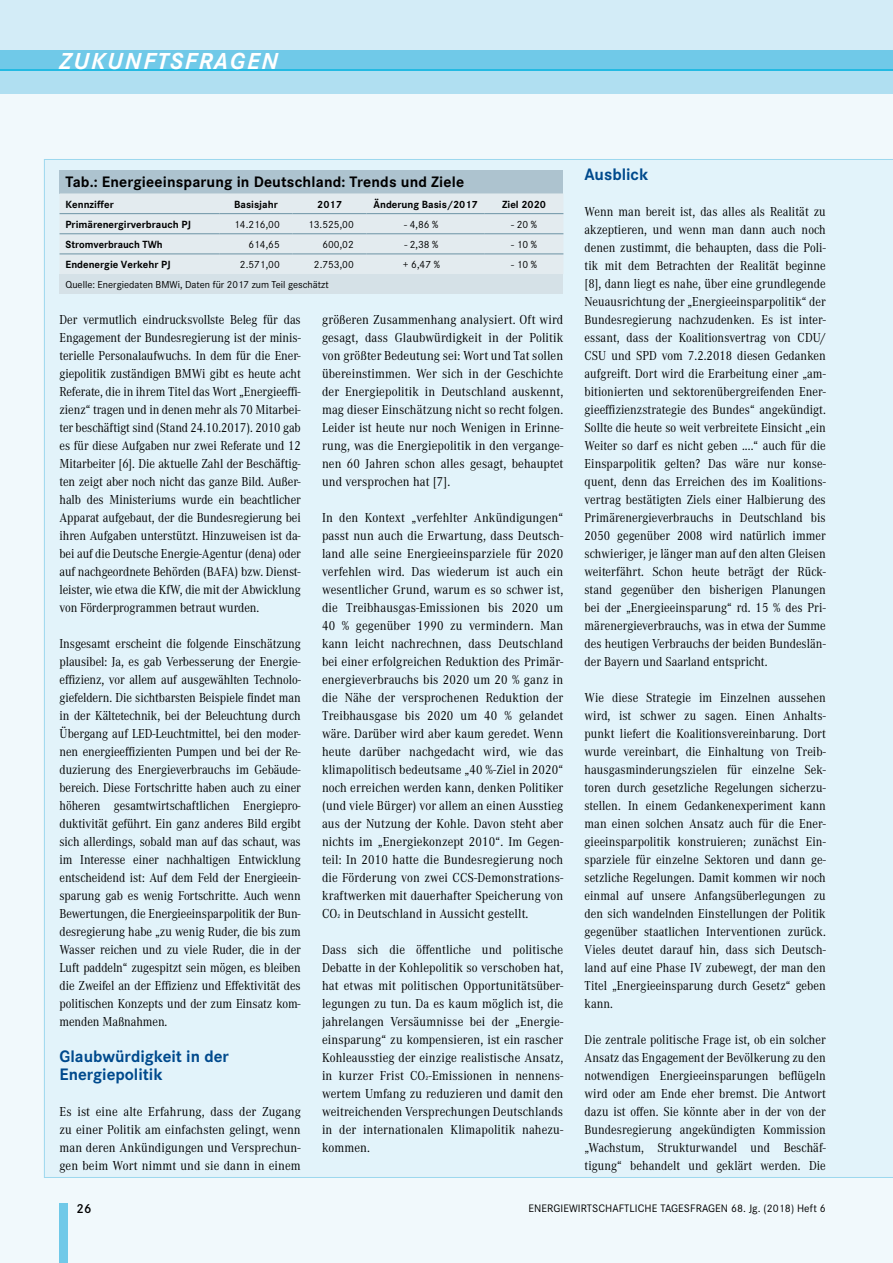
<style>
.page{position:relative;width:893px;height:1263px;background:#fff}
.page>*{position:absolute;margin:0;border:0;box-sizing:border-box;transform-origin:0 0}
.t1{font:italic 700 24px "Corporate S";letter-spacing:.075em;color:#fff}
.t2{font:700 17.25px/18px "Corporate S";color:#004a8d}
.t3{font:700 15.75px "Corporate S";letter-spacing:.01em;color:#000}
.t4{font:13.5px/18px "Corporate A";letter-spacing:.005em;color:#000;text-align:justify;scale:.9 1}
.t5{font:13.5px/18px "Corporate A";letter-spacing:.005em;color:#000;text-align:justify;scale:.92 1}
.t6{font:600 13.5px "Corporate S";color:#000}
.t7{font:11.25px "Corporate S";letter-spacing:.005em;color:#000}
.t8{font:700 10.8px "Corporate S";color:#000}
.t9{font:10.8px "Corporate S";color:#000}
.t10{font:10.5px "Corporate S";color:#000}
</style>
<div class="page">
<div style="left:0;top:66px;width:893px;height:1197px;background:#f1f9fc"></div>
<div style="left:44px;top:159px;width:849px;height:1019px;background:#e2f3fa"></div>
<div style="left:0;top:0;width:893px;height:71px;background:#d3ecf7"></div>
<div style="left:0;top:50px;width:893px;height:19px;background:#70c9e8"></div>
<div style="left:0;top:69px;width:893px;height:5px;background:#23bae2"></div>
<div style="left:60px;top:1203px;width:8px;height:60px;background:#70c9e8"></div>
<div style="left:0;top:71px;width:893px;height:23px;background:#b0dff1"></div>
<div style="left:60px;top:170px;width:503px;height:23px;background:#adc3cf"></div>
<div style="left:60px;top:193px;width:503px;height:81px;background:#e3ebef"></div>
<div style="left:60px;top:274px;width:503px;height:20px;background:#d5e1e7"></div>
<hr style="left:60px;top:213px;width:159px;height:1px;background:#7a9dad">
<hr style="left:219px;top:213px;width:74px;height:1px;background:#7a9dad">
<hr style="left:293px;top:213px;width:74px;height:1px;background:#7a9dad">
<hr style="left:367px;top:213px;width:118px;height:1px;background:#7a9dad">
<hr style="left:485px;top:213px;width:78px;height:1px;background:#7a9dad">
<hr style="left:60px;top:233px;width:159px;height:1px;background:#7a9dad">
<hr style="left:219px;top:233px;width:74px;height:1px;background:#7a9dad">
<hr style="left:293px;top:233px;width:74px;height:1px;background:#7a9dad">
<hr style="left:367px;top:233px;width:118px;height:1px;background:#7a9dad">
<hr style="left:485px;top:233px;width:78px;height:1px;background:#7a9dad">
<hr style="left:60px;top:253px;width:159px;height:1px;background:#7a9dad">
<hr style="left:219px;top:253px;width:74px;height:1px;background:#7a9dad">
<hr style="left:293px;top:253px;width:74px;height:1px;background:#7a9dad">
<hr style="left:367px;top:253px;width:118px;height:1px;background:#7a9dad">
<hr style="left:485px;top:253px;width:78px;height:1px;background:#7a9dad">
<h1 class="t1" style="left:60px;top:47px;width:220px">ZUKUNFTSFRAGEN</h1>
<p class="t3" style="left:66px;top:173px;width:400px">Tab.: Energieeinsparung in Deutschland: Trends und Ziele</p>
<p class="t8" style="left:66px;top:198px;width:50px">Kennziffer</p>
<p class="t8" style="left:234px;top:198px;width:45px">Basisjahr</p>
<p class="t8" style="left:317px;top:198px;width:26px">2017</p>
<p class="t8" style="left:374px;top:198px;width:105px">Änderung Basis/2017</p>
<p class="t8" style="left:502px;top:198px;width:45px">Ziel 2020</p>
<p class="t8" style="left:66px;top:218px;width:127px">Primärenergirverbrauch PJ</p>
<p class="t9" style="left:234px;top:218px;width:47px">14.216,00</p>
<p class="t9" style="left:308px;top:218px;width:47px">13.525,00</p>
<p class="t9" style="left:404px;top:218px;width:36px">- 4,86 %</p>
<p class="t9" style="left:511px;top:218px;width:27px">- 20 %</p>
<p class="t8" style="left:66px;top:238px;width:99px">Stromverbrauch TWh</p>
<p class="t9" style="left:248px;top:238px;width:33px">614,65</p>
<p class="t9" style="left:322px;top:238px;width:33px">600,02</p>
<p class="t9" style="left:404px;top:238px;width:36px">- 2,38 %</p>
<p class="t9" style="left:511px;top:238px;width:27px">- 10 %</p>
<p class="t8" style="left:66px;top:258px;width:107px">Endenergie Verkehr PJ</p>
<p class="t9" style="left:240px;top:258px;width:41px">2.571,00</p>
<p class="t9" style="left:314px;top:258px;width:41px">2.753,00</p>
<p class="t9" style="left:403px;top:258px;width:38px">+ 6,47 %</p>
<p class="t9" style="left:511px;top:258px;width:27px">- 10 %</p>
<p class="t10" style="left:66px;top:278px;width:265px">Quelle: Energiedaten BMWi, Daten für 2017 zum Teil geschätzt</p>
<p class="t4" style="left:60px;top:311px;width:270px">Der vermutlich eindrucksvollste Beleg für das Engagement der Bundesregierung ist der minis&shy;terielle Personalaufwuchs. In dem für die Ener&shy;giepolitik zuständigen BMWi gibt es heute acht Referate, die in ihrem Titel das Wort „Energieeffi&shy;zienz“ tragen und in denen mehr als 70 Mitarbei&shy;ter beschäftigt sind (Stand 24.10.2017). 2010 gab es für diese Aufgaben nur zwei Referate und 12<br>Mitarbeiter [6]. Die aktuelle Zahl der Beschäftig&shy;ten zeigt aber noch nicht das ganze Bild. Außer&shy;halb des Ministeriums wurde ein beachtlicher Apparat aufgebaut, der die Bundesregierung bei ihren Aufgaben unterstützt. Hinzuweisen ist da&shy;bei auf die Deutsche Energie-Agentur (dena) oder auf nachgeordnete Behörden (BAFA) bzw. Dienst&shy;leister, wie etwa die KfW, die mit der Abwicklung von Förderprogrammen betraut wurden.</p>
<p class="t4" style="left:60px;top:635px;width:270px">Insgesamt erscheint die folgende Einschätzung plausibel: Ja, es gab Verbesserung der Energie&shy;effizienz, vor allem auf ausgewählten Technolo&shy;giefeldern. Die sichtbarsten Beispiele findet man in der Kältetechnik, bei der Beleuchtung durch Übergang auf LED-Leuchtmittel, bei den moder&shy;nen energieeffizienten Pumpen und bei der Re&shy;duzierung des Energieverbrauchs im Gebäude&shy;bereich. Diese Fortschritte haben auch zu einer höheren gesamtwirtschaftlichen Energiepro&shy;duktivität geführt. Ein ganz anderes Bild ergibt sich allerdings, sobald man auf das schaut, was im Interesse einer nachhaltigen Entwicklung entscheidend ist: Auf dem Feld der Energieein&shy;sparung gab es wenig Fortschritte. Auch wenn Bewertungen, die Energieeinsparpolitik der Bun&shy;desregierung habe „zu wenig Ruder, die bis zum Wasser reichen und zu viele Ruder, die in der Luft paddeln“ zugespitzt sein mögen, es bleiben die Zweifel an der Effizienz und Effektivität des politischen Konzepts und der zum Einsatz kom&shy;menden Maßnahmen.</p>
<p class="t2" style="left:60px;top:1048px;width:171px">Glaubwürdigkeit in der<br>Energiepolitik</p>
<p class="t5" style="left:60px;top:1103px;width:264px">Es ist eine alte Erfahrung, dass der Zugang zu einer Politik am einfachsten gelingt, wenn man deren Ankündigungen und Versprechun&shy;gen beim Wort nimmt und sie dann in einem</p>
<p class="t5" style="left:322px;top:311px;width:264px">größeren Zusammenhang analysiert. Oft wird gesagt, dass Glaubwürdigkeit in der Politik von größter Bedeutung sei: Wort und Tat sollen übereinstimmen. Wer sich in der Geschichte der Energiepolitik in Deutschland auskennt, mag dieser Einschätzung nicht so recht folgen.<br>Leider ist heute nur noch Wenigen in Erinne&shy;rung, was die Energiepolitik in den vergange&shy;nen 60 Jahren schon alles gesagt, behauptet und versprochen hat [7].</p>
<p class="t5" style="left:322px;top:509px;width:264px">In den Kontext „verfehlter Ankündigungen“ passt nun auch die Erwartung, dass Deutsch&shy;land alle seine Energieeinsparziele für 2020 verfehlen wird. Das wiederum ist auch ein wesentlicher Grund, warum es so schwer ist, die Treibhausgas-Emissionen bis 2020 um 40 % gegenüber 1990 zu vermindern. Man kann leicht nachrechnen, dass Deutschland bei einer erfolgreichen Reduktion des Primär&shy;energieverbrauchs bis 2020 um 20 % ganz in die Nähe der versprochenen Reduktion der Treibhausgase bis 2020 um 40 % gelandet wäre. Darüber wird aber kaum geredet. Wenn heute darüber nachgedacht wird, wie das klimapolitisch bedeutsame „40 %-Ziel in 2020“ noch erreichen werden kann, denken Politiker (und viele Bürger) vor allem an einen Ausstieg aus der Nutzung der Kohle. Davon steht aber nichts im „Energiekonzept 2010“. Im Gegen&shy;teil: In 2010 hatte die Bundesregierung noch die Förderung von zwei CCS-Demonstrations&shy;kraftwerken mit dauerhafter Speicherung von CO2 in Deutschland in Aussicht gestellt.</p>
<p class="t5" style="left:322px;top:941px;width:264px">Dass sich die öffentliche und politische Debatte in der Kohlepolitik so verschoben hat, hat etwas mit politischen Opportunitätsüber&shy;legungen zu tun. Da es kaum möglich ist, die jahrelangen Versäumnisse bei der „Energie&shy;einsparung“ zu kompensieren, ist ein rascher Kohleausstieg der einzige realistische Ansatz, in kurzer Frist CO2-Emissionen in nennens&shy;wertem Umfang zu reduzieren und damit den weitreichenden Versprechungen Deutschlands in der internationalen Klimapolitik nahezu&shy;kommen.</p>
<p class="t2" style="left:585px;top:166px;width:65px">Ausblick</p>
<p class="t4" style="left:585px;top:203px;width:270px">Wenn man bereit ist, das alles als Realität zu akzeptieren, und wenn man dann auch noch denen zustimmt, die behaupten, dass die Poli&shy;tik mit dem Betrachten der Realität beginne [8], dann liegt es nahe, über eine grundlegende Neuausrichtung der „Energieeinsparpolitik“ der Bundesregierung nachzudenken. Es ist inter&shy;essant, dass der Koalitionsvertrag von CDU/ CSU und SPD vom 7.2.2018 diesen Gedanken aufgreift. Dort wird die Erarbeitung einer „am&shy;bitionierten und sektorenübergreifenden Ener&shy;gieeffizienzstrategie des Bundes“ angekündigt.<br>Sollte die heute so weit verbreitete Einsicht „ein Weiter so darf es nicht geben ....“ auch für die Einsparpolitik gelten? Das wäre nur konse&shy;quent, denn das Erreichen des im Koalitions&shy;vertrag bestätigten Ziels einer Halbierung des Primärenergieverbrauchs in Deutschland bis 2050 gegenüber 2008 wird natürlich immer schwieriger, je länger man auf den alten Gleisen weiterfährt. Schon heute beträgt der Rück&shy;stand gegenüber den bisherigen Planungen bei der „Energieeinsparung“ rd. 15 % des Pri&shy;märenergieverbrauchs, was in etwa der Summe des heutigen Verbrauchs der beiden Bundeslän&shy;der Bayern und Saarland entspricht.</p>
<p class="t4" style="left:585px;top:689px;width:270px">Wie diese Strategie im Einzelnen aussehen wird, ist schwer zu sagen. Einen Anhalts&shy;punkt liefert die Koalitionsvereinbarung. Dort wurde vereinbart, die Einhaltung von Treib&shy;hausgasminderungszielen für einzelne Sek&shy;toren durch gesetzliche Regelungen sicherzu&shy;stellen. In einem Gedankenexperiment kann man einen solchen Ansatz auch für die Ener&shy;gieeinsparpolitik konstruieren; zunächst Ein&shy;sparziele für einzelne Sektoren und dann ge&shy;setzliche Regelungen. Damit kommen wir noch einmal auf unsere Anfangsüberlegungen zu den sich wandelnden Einstellungen der Politik gegenüber staatlichen Interventionen zurück.<br>Vieles deutet darauf hin, dass sich Deutsch&shy;land auf eine Phase IV zubewegt, der man den Titel „Energieeinsparung durch Gesetz“ geben kann.</p>
<p class="t4" style="left:585px;top:1031px;width:270px">Die zentrale politische Frage ist, ob ein solcher Ansatz das Engagement der Bevölkerung zu den notwendigen Energieeinsparungen beflügeln wird oder am Ende eher bremst. Die Antwort dazu ist offen. Sie könnte aber in der von der Bundesregierung angekündigten Kommission „Wachstum, Strukturwandel und Beschäf&shy;tigung“ behandelt und geklärt werden. Die</p>
<p class="t6" style="left:77px;top:1201px;width:16px">26</p>
<p class="t7" style="left:529px;top:1202px;width:299px">ENERGIEWIRTSCHAFTLICHE TAGESFRAGEN 68. Jg. (2018) Heft 6</p>
</div>
